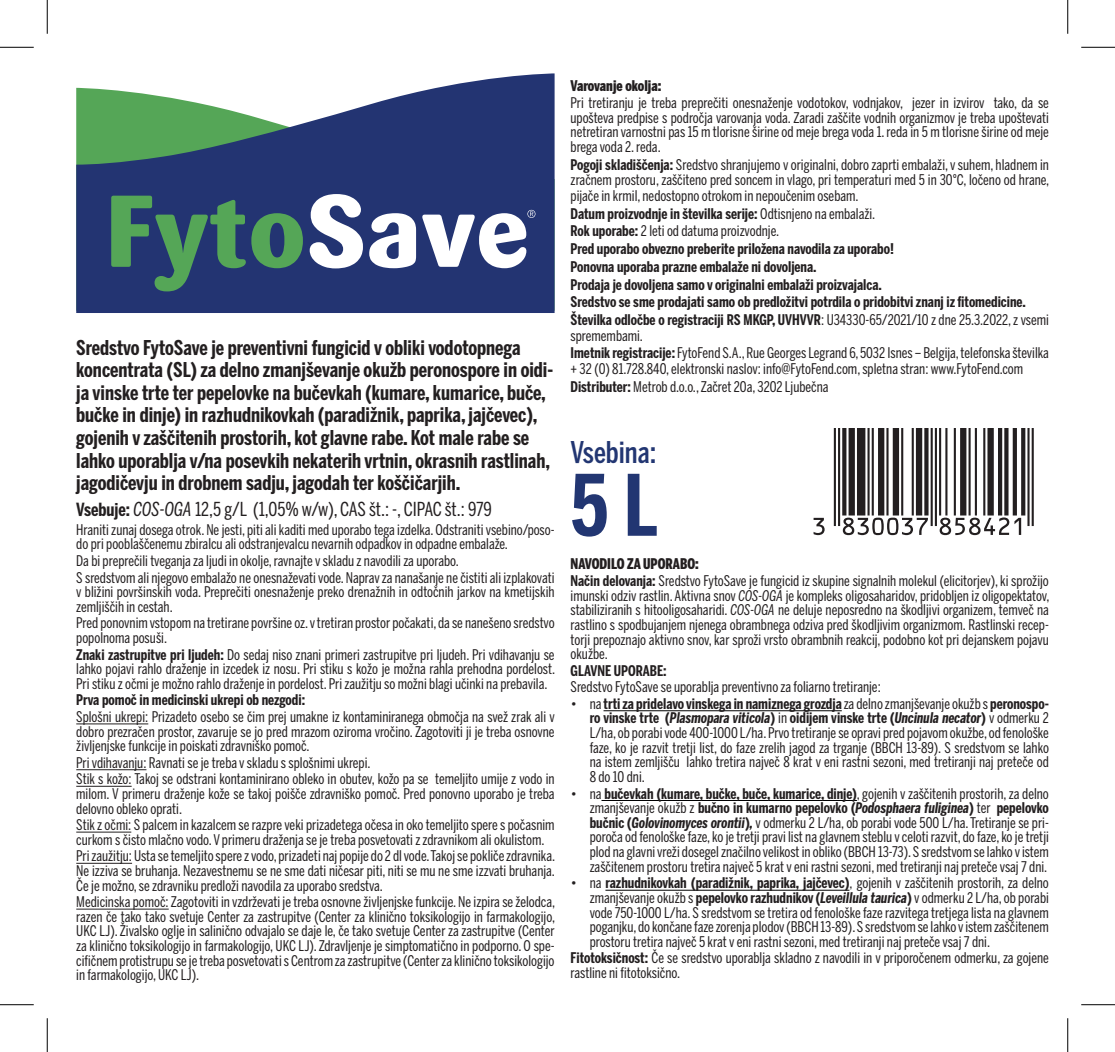
<style>
.page{position:relative;width:1115px;height:1052px;background:#fff}
.page>*{position:absolute;margin:0;border:0;box-sizing:border-box;transform-origin:0 0}
.t1{font:700 83.7px "Benton Sans Comp";color:#223672}
.t2{font:500 29.7px "Benton Sans Comp";color:#223672}
.t3{font:700 20.25px/22.5px "Benton Sans Comp";color:#231f20}
.t4{font:19.12px "Benton Sans Comp";letter-spacing:-.01em;color:#231f20}
.t5{font:14.62px/14.6px "Benton Sans Comp";color:#231f20}
.t6{font:700 14.62px/17.8px "Benton Sans Comp";color:#231f20}
.t7{font:900 14.62px "Benton Sans Comp";color:#231f20}
.s1{font-weight:700;font-size:18px}
.s2{font-style:italic}
.s3{font-weight:700}
.s4{font-weight:400}
.s5{font-weight:900}
.s6{font-weight:700;font-style:italic}
</style>
<div class="page">
<svg style="left:76px;top:73px;width:479px;height:240px;background:#4a6183"></svg>
<svg style="left:111px;top:196px;width:192px;height:95px;background:#366167"></svg>
<svg style="left:310px;top:194px;width:225px;height:74px"></svg>
<hr style="left:76px;top:723px;width:72px;height:1px;background:#231f20">
<hr style="left:76px;top:769px;width:70px;height:1px;background:#231f20">
<hr style="left:76px;top:785px;width:56px;height:1px;background:#231f20">
<hr style="left:76px;top:831px;width:55px;height:1px;background:#231f20">
<hr style="left:76px;top:862px;width:56px;height:1px;background:#231f20">
<hr style="left:76px;top:908px;width:93px;height:1px;background:#231f20">
<hr style="left:604px;top:710px;width:238px;height:1px;background:#000001">
<hr style="left:601px;top:800px;width:256px;height:1px;background:#000001">
<hr style="left:605px;top:889px;width:244px;height:1px;background:#000001">
<svg style="left:814px;top:429px;width:220px;height:106px"></svg>
<hr style="left:0;top:47px;width:34px;height:1px;background:#000">
<hr style="left:1081px;top:47px;width:34px;height:1px;background:#000">
<hr style="left:0;top:1004px;width:34px;height:1px;background:#000">
<hr style="left:1081px;top:1004px;width:34px;height:1px;background:#000">
<hr style="left:47px;top:0;width:1px;height:34px;background:#000">
<hr style="left:47px;top:1017px;width:1px;height:34px;background:#000">
<hr style="left:1067px;top:0;width:1px;height:34px;background:#000">
<hr style="left:1067px;top:1017px;width:1px;height:34px;background:#000">
<p class="t3" style="left:76px;top:336px;width:479px">Sredstvo FytoSave je preventivni fungicid v obliki vodotopnega koncentrata (SL) za delno zmanjševanje okužb peronospore in oidi&shy;ja vinske trte ter pepelovke na bučevkah (kumare, kumarice, buče, bučke in dinje) in razhudnikovkah (paradižnik, paprika, jajčevec), gojenih v zaščitenih prostorih, kot glavne rabe. Kot male rabe se lahko uporablja v/na posevkih nekaterih vrtnin, okrasnih rastlinah, jagodičevju in drobnem sadju, jagodah ter koščičarjih.</p>
<h3 class="t4" style="left:76px;top:497px;width:417px"><span class="s1">Vsebuje:</span> <span class="s2">COS-OGA</span> 12,5 g/L (1,05% w/w), CAS št.: -, CIPAC št.: 979</h3>
<p class="t5" style="left:76px;top:522px;width:480px">Hraniti zunaj dosega otrok. Ne jesti, piti ali kaditi med uporabo tega izdelka. Odstraniti vsebino/poso&shy;do pri pooblaščenemu zbiralcu ali odstranjevalcu nevarnih odpadkov in odpadne embalaže.</p>
<p class="t5" style="left:76px;top:552px;width:480px;line-height:16.7px">Da bi preprečili tveganja za ljudi in okolje, ravnajte v skladu z navodili za uporabo.<br>S sredstvom ali njegovo embalažo ne onesnaževati vode. Naprav za nanašanje ne čistiti ali izplakovati</p>
<p class="t5" style="left:76px;top:584px;width:480px">v bližini površinskih voda. Preprečiti onesnaženje preko drenažnih in odtočnih jarkov na kmetijskih zemljiščih in cestah.</p>
<p class="t5" style="left:76px;top:615px;width:480px">Pred ponovnim vstopom na tretirane površine oz. v tretiran prostor počakati, da se nanešeno sredstvo popolnoma posuši.</p>
<p class="t5" style="left:76px;top:646px;width:480px;text-align:justify"><span class="s3">Znaki zastrupitve pri ljudeh:</span> Do sedaj niso znani primeri zastrupitve pri ljudeh. Pri vdihavanju se lahko pojavi rahlo draženje in izcedek iz nosu. Pri stiku s kožo je možna rahla prehodna pordelost.<br>Pri stiku z očmi je možno rahlo draženje in pordelost. Pri zaužitju so možni blagi učinki na prebavila.</p>
<p class="t6" style="left:76px;top:691px;width:230px">Prva pomoč in medicinski ukrepi ob nezgodi:</p>
<p class="t5" style="left:76px;top:709px;width:480px;text-align:justify">Splošni ukrepi: Prizadeto osebo se čim prej umakne iz kontaminiranega območja na svež zrak ali v dobro prezračen prostor, zavaruje se jo pred mrazom oziroma vročino. Zagotoviti ji je treba osnovne življenjske funkcije in poiskati zdravniško pomoč.</p>
<p class="t5" style="left:76px;top:753px;width:480px;line-height:16.7px">Pri vdihavanju: Ravnati se je treba v skladu s splošnimi ukrepi.<br>Stik s kožo: Takoj se odstrani kontaminirano obleko in obutev, kožo pa se temeljito umije z vodo in</p>
<p class="t5" style="left:76px;top:786px;width:480px">milom. V primeru draženje kože se takoj poišče zdravniško pomoč. Pred ponovno uporabo je treba delovno obleko oprati.</p>
<p class="t5" style="left:76px;top:817px;width:480px">Stik z očmi: S palcem in kazalcem se razpre veki prizadetega očesa in oko temeljito spere s počasnim curkom s čisto mlačno vodo. V primeru draženja se je treba posvetovati z zdravnikom ali okulistom.</p>
<p class="t5" style="left:76px;top:848px;width:480px;text-align:justify">Pri zaužitju: Usta se temeljito spere z vodo, prizadeti naj popije do 2 dl vode. Takoj se pokliče zdravnika.<br>Ne izziva se bruhanja. Nezavestnemu se ne sme dati ničesar piti, niti se mu ne sme izzvati bruhanja.<br>Če je možno, se zdravniku predloži navodila za uporabo sredstva.</p>
<p class="t5" style="left:76px;top:894px;width:480px;text-align:justify">Medicinska pomoč: Zagotoviti in vzdrževati je treba osnovne življenjske funkcije. Ne izpira se želodca, razen če tako tako svetuje Center za zastrupitve (Center za klinično toksikologijo in farmakologijo, UKC LJ). Živalsko oglje in salinično odvajalo se daje le, če tako svetuje Center za zastrupitve (Center za klinično toksikologijo in farmakologijo, UKC LJ). Zdravljenje je simptomatično in podporno. O spe&shy;cifičnem protistrupu se je treba posvetovati s Centrom za zastrupitve (Center za klinično toksikologijo in farmakologijo, UKC LJ).</p>
<p class="t7" style="left:571px;top:77px;width:92px">Varovanje okolja:</p>
<p class="t5" style="left:571px;top:95px;width:480px;text-align:justify">Pri tretiranju je treba preprečiti onesnaženje vodotokov, vodnjakov, jezer in izvirov tako, da se upošteva predpise s področja varovanja voda. Zaradi zaščite vodnih organizmov je treba upoštevati netretiran varnostni pas 15 m tlorisne širine od meje brega voda 1. reda in 5 m tlorisne širine od meje brega voda 2. reda.</p>
<p class="t5" style="left:571px;top:156px;width:480px;line-height:15.8px;text-align:justify"><span class="s3">Pogoji skladiščenja:</span> Sredstvo shranjujemo v originalni, dobro zaprti embalaži, v suhem, hladnem in zračnem prostoru, zaščiteno pred soncem in vlago, pri temperaturi med 5 in 30°C, ločeno od hrane, pijače in krmil, nedostopno otrokom in nepoučenim osebam.</p>
<p class="t6" style="left:571px;top:205px;width:480px">Datum proizvodnje in številka serije: <span class="s4">Odtisnjeno na embalaži.<br></span>Rok uporabe: <span class="s4">2 leti od datuma proizvodnje.<br></span>Pred uporabo obvezno preberite priložena navodila za uporabo!<br>Ponovna uporaba prazne embalaže ni dovoljena.<br>Prodaja je dovoljena samo v originalni embalaži proizvajalca.<br>Sredstvo se sme prodajati samo ob predložitvi potrdila o pridobitvi znanj iz fitomedicine.<br>Številka odločbe o registraciji RS MKGP, UVHVVR<span class="s4">: U34330-65/2021/10 z dne 25.3.2022, z vsemi</span></p>
<p class="t5" style="left:571px;top:326px;width:480px;line-height:17.8px">spremembami.<br><span class="s3">Imetnik registracije:</span> FytoFend S.A., Rue Georges Legrand 6, 5032 Isnes – Belgija, telefonska številka</p>
<p class="t5" style="left:571px;top:359px;width:454px;line-height:17.8px">+ 32 (0) 81.728.840, elektronski naslov: info@FytoFend.com, spletna stran: www.FytoFend.com<br><span class="s3">Distributer:</span> Metrob d.o.o., Začret 20a, 3202 Ljubečna</p>
<h2 class="t2" style="left:571px;top:434px;width:87px">Vsebina:</h2>
<h1 class="t1" style="left:571px;top:453px;width:89px">5 L</h1>
<p class="t5" style="left:571px;top:555px;width:480px;line-height:16.7px"><span class="s5">NAVODILO ZA UPORABO:<br></span><span class="s3">Način delovanja:</span> Sredstvo FytoSave je fungicid iz skupine signalnih molekul (elicitorjev), ki sprožijo</p>
<p class="t5" style="left:571px;top:587px;width:480px;text-align:justify">imunski odziv rastlin. Aktivna snov <span class="s2">COS-OGA</span> je kompleks oligosaharidov, pridobljen iz oligopektatov, stabiliziranih s hitooligosaharidi. <span class="s2">COS-OGA</span> ne deluje neposredno na škodljivi organizem, temveč na rastlino s spodbujanjem njenega obrambnega odziva pred škodljivim organizmom. Rastlinski recep&shy;torji prepoznajo aktivno snov, kar sproži vrsto obrambnih reakcij, podobno kot pri dejanskem pojavu okužbe.</p>
<p class="t6" style="left:571px;top:661px;width:98px">GLAVNE UPORABE:</p>
<p class="t5" style="left:571px;top:679px;width:312px">Sredstvo FytoSave se uporablja preventivno za foliarno tretiranje:</p>
<p class="t5" style="left:590px;top:696px;width:461px;text-align:justify;text-indent:-19px">• na <span class="s3">trti za pridelavo vinskega in namiznega grozdja</span> za delno zmanjševanje okužb s <span class="s3">peronospo&shy;ro vinske trte (</span><span class="s6">Plasmopara viticola</span><span class="s3">)</span> in <span class="s3">oidijem vinske trte (</span><span class="s6">Uncinula necator</span><span class="s3">)</span> v odmerku 2<br>L/ha, ob porabi vode 400-1000 L/ha. Prvo tretiranje se opravi pred pojavom okužbe, od fenološke faze, ko je razvit tretji list, do faze zrelih jagod za trganje (BBCH 13-89). S sredstvom se lahko na istem zemljišču lahko tretira največ 8 krat v eni rastni sezoni, med tretiranji naj preteče od 8 do 10 dni.</p>
<p class="t5" style="left:590px;top:785px;width:461px;text-align:justify;text-indent:-19px">• na <span class="s3">bučevkah (kumare, bučke, buče, kumarice, dinje)</span>, gojenih v zaščitenih prostorih, za delno zmanjševanje okužb z <span class="s3">bučno in kumarno pepelovko (</span><span class="s6">Podosphaera fuliginea</span><span class="s3">)</span> ter <span class="s3">pepelovko bučnic (</span><span class="s6">Golovinomyces orontii</span><span class="s3">)</span><span class="s6">,</span> v odmerku 2 L/ha, ob porabi vode 500 L/ha. Tretiranje se pri&shy;poroča od fenološke faze, ko je tretji pravi list na glavnem steblu v celoti razvit, do faze, ko je tretji plod na glavni vreži dosegel značilno velikost in obliko (BBCH 13-73). S sredstvom se lahko v istem zaščitenem prostoru tretira največ 5 krat v eni rastni sezoni, med tretiranji naj preteče vsaj 7 dni.</p>
<p class="t5" style="left:590px;top:875px;width:461px;text-align:justify;text-indent:-19px">• na <span class="s3">razhudnikovkah (paradižnik, paprika, jajčevec)</span>, gojenih v zaščitenih prostorih, za delno zmanjševanje okužb s <span class="s3">pepelovko razhudnikov (</span><span class="s6">Leveillula taurica</span><span class="s3">)</span> v odmerku 2 L/ha, ob porabi vode 750-1000 L/ha. S sredstvom se tretira od fenološke faze razvitega tretjega lista na glavnem poganjku, do končane faze zorenja plodov (BBCH 13-89). S sredstvom se lahko v istem zaščitenem prostoru tretira največ 5 krat v eni rastni sezoni, med tretiranji naj preteče vsaj 7 dni.</p>
<p class="t5" style="left:571px;top:950px;width:480px"><span class="s3">Fitotoksičnost:</span> Če se sredstvo uporablja skladno z navodili in v priporočenem odmerku, za gojene rastline ni fitotoksično.</p>
</div>
